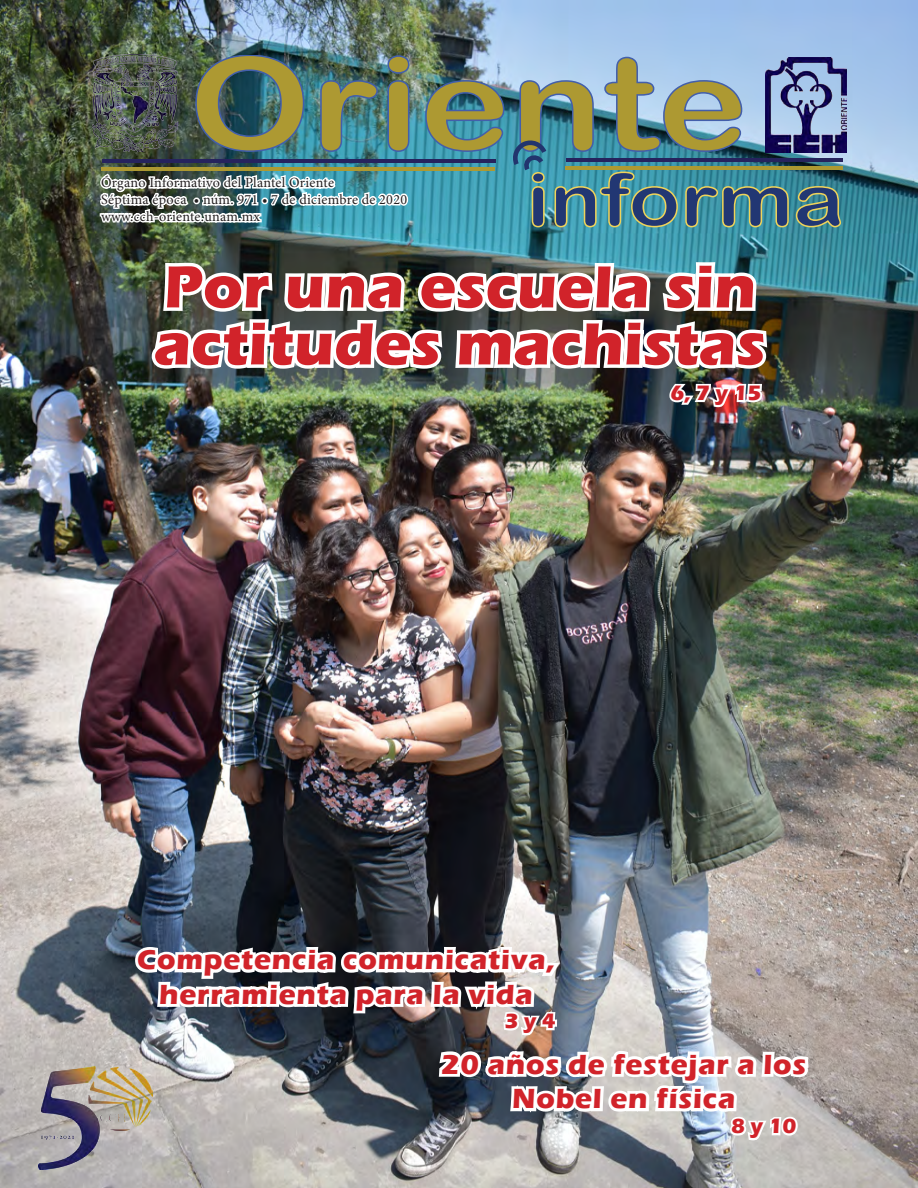
<style>
.page{position:relative;width:918px;height:1188px;background:#fff}
.page>*{position:absolute;margin:0;border:0;box-sizing:border-box;transform-origin:0 0}
.t1{font:129.45px "Arial Rounded MT Bold";color:#ad9932;scale:1.18 1}
.t2{font:73.35px "Arial Rounded MT Bold";color:#223773;scale:1.16 1}
.t3{font:700 61.5px/57px "Eras ITC";color:#d1232a}
.t4{font:700 28.5px/34.5px "Eras ITC";letter-spacing:.03em;color:#d1232a;text-align:center}
.t5{font:700 21.45px "Eras ITC";color:#d1232a}
.t6{font:14.1px "Minion Pro";letter-spacing:.02em;color:#231f20}
</style>
<div class="page">
<img style="left:0;top:0;width:918px;height:1188px">
<img style="left:38px;top:1066px;width:92px;height:104px">
<img style="left:130px;top:258px;width:683px;height:930px">
<img style="left:195px;top:56px;width:110px;height:97px">
<img style="left:319px;top:79px;width:60px;height:74px">
<img style="left:387px;top:56px;width:23px;height:97px">
<img style="left:424px;top:79px;width:81px;height:74px">
<hr style="left:102px;top:159px;width:393px;height:4px;background:#26235d">
<hr style="left:101px;top:167px;width:394px;height:4px;background:#ad9932">
<hr style="left:566px;top:158px;width:277px;height:4px;background:#26235d">
<hr style="left:566px;top:166px;width:277px;height:4px;background:#ad9932">
<svg style="left:511px;top:56px;width:331px;height:172px;background:#669dae"></svg>
<img style="left:98px;top:172px;width:312px;height:68px">
<img style="left:93px;top:54px;width:85px;height:97px">
<img style="left:766px;top:58px;width:81px;height:95px">
<p class="t1" style="left:189px;top:27px;width:475px">Oriente</p>
<p class="t2" style="left:527px;top:156px;width:275px">informa</p>
<p class="t6" style="left:101px;top:173px;width:235px">Órgano Informativo del Plantel Oriente</p>
<p class="t6" style="left:101px;top:190px;width:308px">Séptima época • núm. 971 • 7 de diciembre de 2020</p>
<p class="t6" style="left:101px;top:207px;width:161px">www.cch-oriente.unam.mx</p>
<p class="t3" style="left:154px;top:259px;width:613px">Por una escuela sin actitudes machistas</p>
<p class="t5" style="left:670px;top:381px;width:92px">6, 7 y 15</p>
<p class="t4" style="left:137px;top:943px;width:419px">Competencia comunicativa, herramienta para la vida</p>
<p class="t5" style="left:504px;top:1009px;width:53px">3 y 4</p>
<p class="t4" style="left:441px;top:1047px;width:367px">20 años de festejar a los<br>Nobel en física</p>
<p class="t5" style="left:731px;top:1114px;width:67px">8 y 10</p>
</div>
